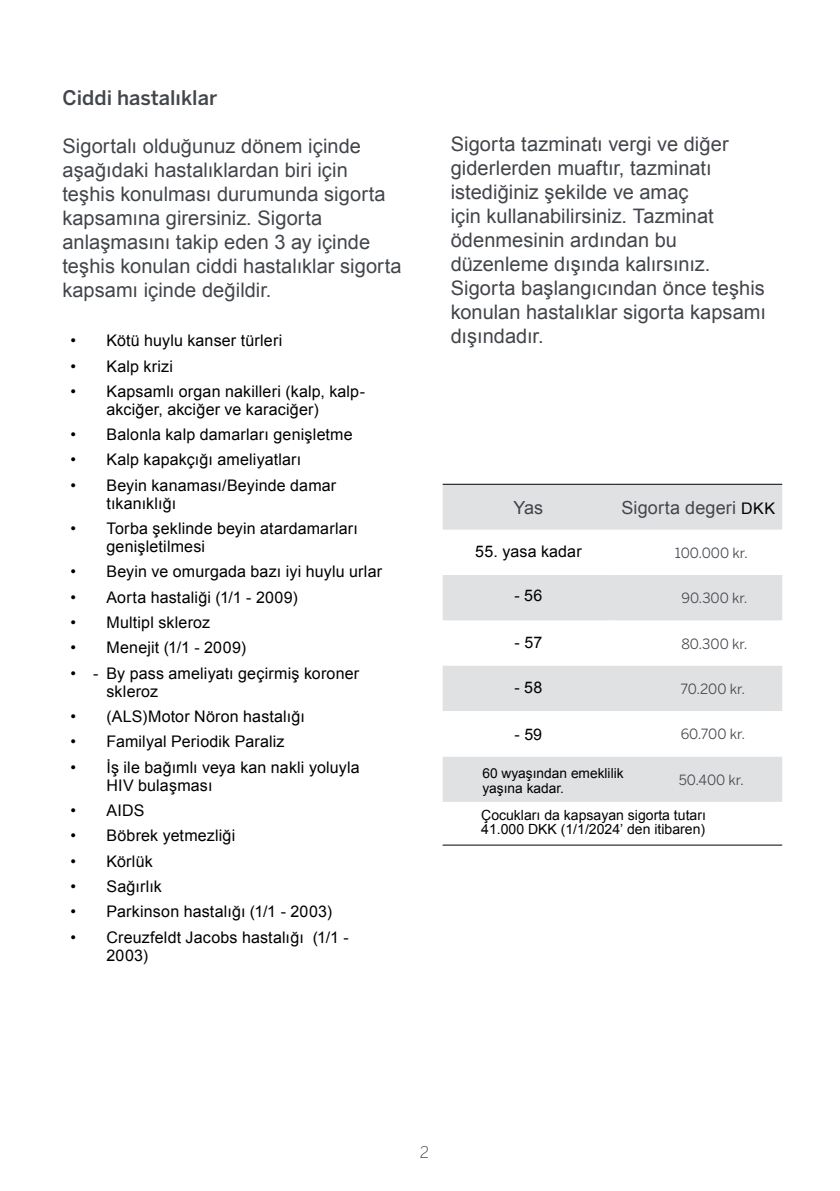
<style>
.page{position:relative;width:840px;height:1191px;background:#fff}
.page>*{position:absolute;margin:0;border:0;box-sizing:border-box;transform-origin:0 0}
.t1{font:20px/24px "Arial";color:#42464b}
.t2{font:500 20px "Benton Sans";color:#42464b}
.t3{font:18px "Arial";letter-spacing:.01em;color:#42464b}
.t4{font:16px/18px "Arial";letter-spacing:.01em;color:#000}
.t5{font:300 16px "Benton Sans";color:#42464b}
.t6{font:14px/14px "Arial";color:#000}
.t7{font:14px "Benton Sans";color:#42464b}
.t8{font:13.8px/15.4px "Arial";color:#000}
.s1{font-size:16px;color:#000}
</style>
<div class="page">
<div style="left:443px;top:485px;width:338px;height:45px;background:#e0e1e3"></div>
<svg style="left:443px;top:575px;width:338px;height:227px;fill:#e0e1e3"></svg>
<svg style="left:443px;top:711px;width:337px;height:45px"></svg>
<hr style="left:613px;top:529px;width:1px;height:46px;background:#fff">
<hr style="left:613px;top:620px;width:1px;height:46px;background:#fff">
<hr style="left:613px;top:711px;width:1px;height:45px;background:#fff">
<hr style="left:780px;top:529px;width:2px;height:46px;background:#fff">
<hr style="left:780px;top:620px;width:2px;height:46px;background:#fff">
<hr style="left:780px;top:711px;width:2px;height:45px;background:#fff">
<hr style="left:442px;top:484px;width:171px;height:1px;background:#000">
<hr style="left:613px;top:484px;width:168px;height:1px;background:#000">
<hr style="left:442px;top:844px;width:171px;height:1px;background:#000">
<hr style="left:613px;top:844px;width:168px;height:1px;background:#000">
<p class="t2" style="left:62px;top:86px;width:156px">Ciddi hastalıklar</p>
<p class="t1" style="left:62px;top:134px;width:340px">Sigortalı olduğunuz dönem içinde aşağıdaki hastalıklardan biri için teşhis konulması durumunda sigorta kapsamına girersiniz. Sigorta anlaşmasını takip eden 3 ay içinde teşhis konulan ciddi hastalıklar sigorta kapsamı içinde değildir.</p>
<p class="t4" style="left:70px;top:332px;width:213px">• Kötü huylu kanser türleri</p>
<p class="t4" style="left:70px;top:357px;width:104px">• Kalp krizi</p>
<p class="t4" style="left:106px;top:382px;width:260px;text-indent:-36px">• Kapsamlı organ nakilleri (kalp, kalp&shy;akciğer, akciğer ve karaciğer)</p>
<p class="t4" style="left:70px;top:426px;width:284px">• Balonla kalp damarları genişletme</p>
<p class="t4" style="left:70px;top:451px;width:232px">• Kalp kapakçığı ameliyatları</p>
<p class="t4" style="left:106px;top:476px;width:231px;text-indent:-36px">• Beyin kanaması/Beyinde damar tıkanıklığı</p>
<p class="t4" style="left:106px;top:519px;width:253px;text-indent:-36px">• Torba şeklinde beyin atardamarları genişletilmesi</p>
<p class="t4" style="left:70px;top:563px;width:313px">• Beyin ve omurgada bazı iyi huylu urlar</p>
<p class="t4" style="left:70px;top:588px;width:229px">• Aorta hastaliği (1/1 - 2009)</p>
<p class="t4" style="left:70px;top:613px;width:141px">• Multipl skleroz</p>
<p class="t4" style="left:70px;top:639px;width:177px">• Menejit (1/1 - 2009)</p>
<p class="t4" style="left:106px;top:664px;width:254px;text-indent:-36px">• - By pass ameliyatı geçirmiş koroner skleroz</p>
<p class="t4" style="left:70px;top:707px;width:236px">• (ALS)Motor Nöron hastalığı</p>
<p class="t4" style="left:70px;top:733px;width:215px">• Familyal Periodik Paraliz</p>
<p class="t4" style="left:106px;top:758px;width:255px;text-indent:-36px">• İş ile bağımlı veya kan nakli yoluyla<br>HIV bulaşması</p>
<p class="t4" style="left:70px;top:801px;width:76px">• AIDS</p>
<p class="t4" style="left:70px;top:827px;width:166px">• Böbrek yetmezliği</p>
<p class="t4" style="left:70px;top:852px;width:84px">• Körlük</p>
<p class="t4" style="left:70px;top:877px;width:93px">• Sağırlık</p>
<p class="t4" style="left:70px;top:903px;width:263px">• Parkinson hastalığı (1/1 - 2003)</p>
<p class="t4" style="left:106px;top:928px;width:244px;text-indent:-36px">• Creuzfeldt Jacobs hastalığı (1/1 -<br>2003)</p>
<p class="t1" style="left:450px;top:132px;width:316px">Sigorta tazminatı vergi ve diğer giderlerden muaftır, tazminatı istediğiniz şekilde ve amaç<br>için kullanabilirsiniz. Tazminat ödenmesinin ardından bu düzenleme dışında kalırsınız.<br>Sigorta başlangıcından önce teşhis konulan hastalıklar sigorta kapsamı dışındadır.</p>
<p class="t3" style="left:513px;top:495px;width:31px">Yas</p>
<p class="t3" style="left:621px;top:495px;width:155px">Sigorta degeri <span class="s1">DKK</span></p>
<p class="t4" style="left:475px;top:543px;width:108px">55. yasa kadar</p>
<p class="t7" style="left:674px;top:544px;width:74px">100.000 kr.</p>
<p class="t4" style="left:514px;top:586px;width:29px">- 56</p>
<p class="t7" style="left:681px;top:590px;width:68px">90.300 kr.</p>
<p class="t4" style="left:514px;top:633px;width:29px">- 57</p>
<p class="t7" style="left:681px;top:635px;width:68px">80.300 kr.</p>
<p class="t4" style="left:514px;top:679px;width:29px">- 58</p>
<p class="t7" style="left:680px;top:680px;width:66px">70.200 kr.</p>
<p class="t4" style="left:514px;top:725px;width:29px">- 59</p>
<p class="t7" style="left:680px;top:726px;width:66px">60.700 kr.</p>
<p class="t7" style="left:678px;top:771px;width:67px">50.400 kr.</p>
<p class="t6" style="left:481px;top:808px;width:226px">Çocukları da kapsayan sigorta tutarı<br>41.000 DKK (1/1/2024’ den itibaren)</p>
<p class="t8" style="left:482px;top:765px;width:143px">60 wyaşından emeklilik yaşına kadar.</p>
<p class="t5" style="left:420px;top:1143px;width:11px">2</p>
</div>
